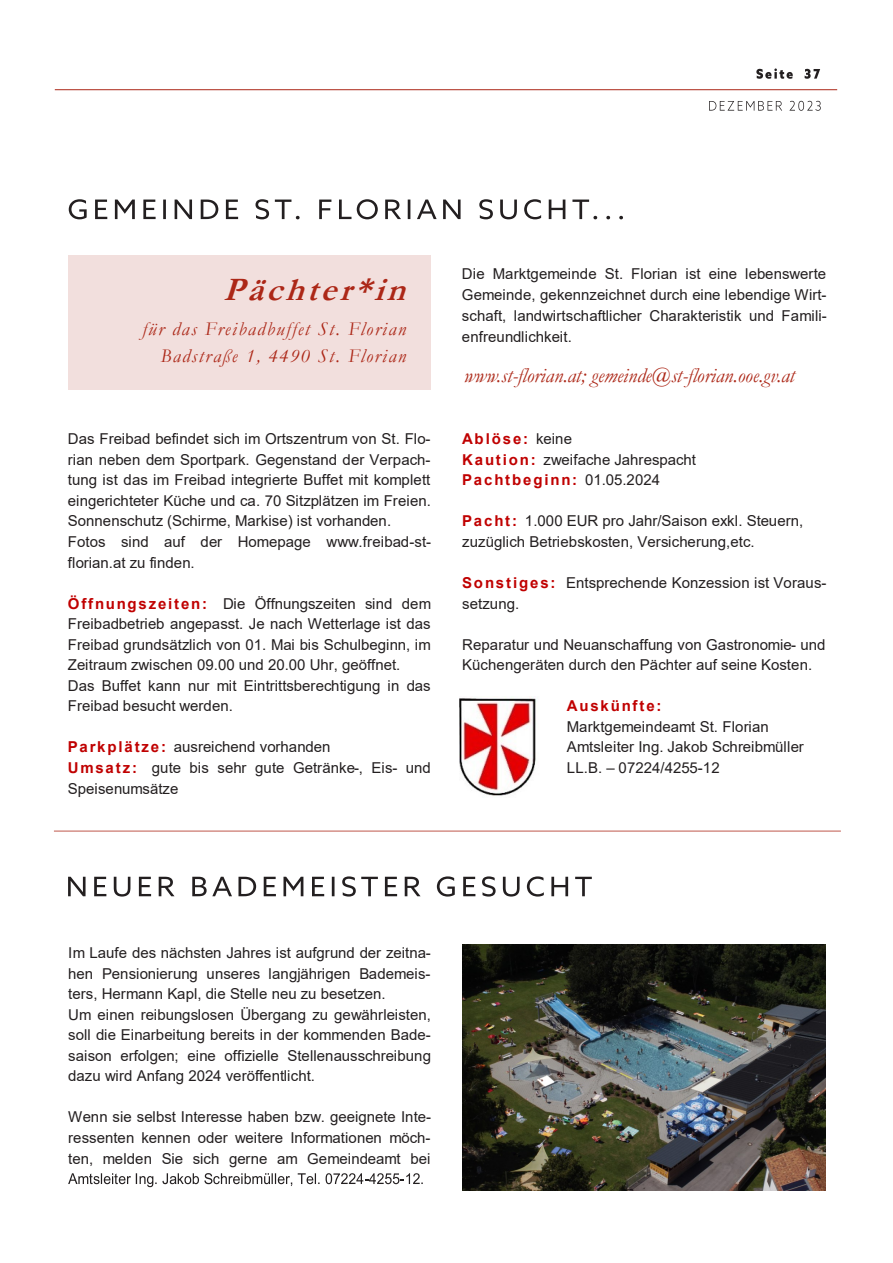
<style>
.page{position:relative;width:893px;height:1263px;background:#fff}
.page>*{position:absolute;margin:0;border:0;box-sizing:border-box;transform-origin:0 0}
.t1{font:italic 700 33px "Garamond";color:#ac2717}
.t2{font:italic 21px "Garamond";color:#ac2717}
.t3{font:italic 19.5px/27.3px "Garamond";letter-spacing:.075em;color:#ac2717;text-align:right}
.t4{font:15px/20.5px "Arial";letter-spacing:.005em;color:#231f20}
.t5{font:700 15px "Arial";letter-spacing:.125em;color:#c00000}
.s1{font-weight:700;color:#c00000}
</style>
<div class="page">
<hr style="left:54px;top:831px;width:787px;height:1px;background:#d99c95">
<svg style="left:68px;top:1173px;width:355px;height:14px"></svg>
<img style="left:756px;top:68px;width:37px;height:11px">
<img style="left:804px;top:68px;width:17px;height:11px">
<img style="left:709px;top:100px;width:112px;height:11px">
<hr style="left:55px;top:89px;width:782px;height:1px;background:#ac2717">
<div style="left:68px;top:255px;width:362px;height:135px;background:#f2dfdd"></div>
<svg style="left:69px;top:199px;width:392px;height:20px"></svg>
<svg style="left:479px;top:199px;width:144px;height:20px"></svg>
<img style="left:460px;top:698px;width:76px;height:98px">
<img style="left:462px;top:944px;width:363px;height:247px">
<svg style="left:68px;top:876px;width:524px;height:20px"></svg>
<h1 class="t1" style="left:223px;top:267px;width:198px">Pächter*in</h1>
<h3 class="t3" style="left:143px;top:315px;width:265px">für das Freibadbuffet St. Florian<br>Badstraße 1, 4490 St. Florian</h3>
<p class="t4" style="left:68px;top:429px;width:365px">Das Freibad befindet sich im Ortszentrum von St. Flo&shy;rian neben dem Sportpark. Gegenstand der Verpach&shy;tung ist das im Freibad integrierte Buffet mit komplett eingerichteter Küche und ca. 70 Sitzplätzen im Freien.<br>Sonnenschutz (Schirme, Markise) ist vorhanden.<br>Fotos sind auf der Homepage www.freibad-st&shy;florian.at zu finden.</p>
<p class="t4" style="left:68px;top:593px;width:365px"><span class="s1">Öffnungszeiten:</span> Die Öffnungszeiten sind dem Freibadbetrieb angepasst. Je nach Wetterlage ist das Freibad grundsätzlich von 01. Mai bis Schulbeginn, im Zeitraum zwischen 09.00 und 20.00 Uhr, geöffnet.<br>Das Buffet kann nur mit Eintrittsberechtigung in das Freibad besucht werden.</p>
<p class="t4" style="left:68px;top:737px;width:365px"><span class="s1">Parkplätze:</span> ausreichend vorhanden<br><span class="s1">Umsatz:</span> gute bis sehr gute Getränke-, Eis- und<br>Speisenumsätze</p>
<p class="t4" style="left:462px;top:264px;width:366px;text-align:justify">Die Marktgemeinde St. Florian ist eine lebenswerte Gemeinde, gekennzeichnet durch eine lebendige Wirt&shy;schaft, landwirtschaftlicher Charakteristik und Famili&shy;enfreundlichkeit.</p>
<h2 class="t2" style="left:464px;top:361px;width:332px">www.st-florian.at; gemeinde@st-florian.ooe.gv.at</h2>
<p class="t4" style="left:462px;top:429px;width:235px"><span class="s1">Ablöse:</span> keine<br><span class="s1">Kaution:</span> zweifache Jahrespacht<br><span class="s1">Pachtbeginn:</span> 01.05.2024</p>
<p class="t4" style="left:462px;top:511px;width:343px"><span class="s1">Pacht:</span> 1.000 EUR pro Jahr/Saison exkl. Steuern, zuzüglich Betriebskosten, Versicherung,etc.</p>
<p class="t4" style="left:462px;top:572px;width:366px"><span class="s1">Sonstiges:</span> Entsprechende Konzession ist Voraus&shy;setzung.</p>
<p class="t4" style="left:462px;top:634px;width:365px">Reparatur und Neuanschaffung von Gastronomie- und<br>Küchengeräten durch den Pächter auf seine Kosten.</p>
<p class="t5" style="left:567px;top:695px;width:96px">Auskünfte:</p>
<p class="t4" style="left:567px;top:716px;width:238px">Marktgemeindeamt St. Florian<br>Amtsleiter Ing. Jakob Schreibmüller<br>LL.B. – 07224/4255-12</p>
<p class="t4" style="left:68px;top:942px;width:364px">Im Laufe des nächsten Jahres ist aufgrund der zeitna&shy;hen Pensionierung unseres langjährigen Bademeis&shy;ters, Hermann Kapl, die Stelle neu zu besetzen.<br>Um einen reibungslosen Übergang zu gewährleisten, soll die Einarbeitung bereits in der kommenden Bade&shy;saison erfolgen; eine offizielle Stellenausschreibung dazu wird Anfang 2024 veröffentlicht.</p>
<p class="t4" style="left:68px;top:1107px;width:364px;text-align:justify">Wenn sie selbst Interesse haben bzw. geeignete Inte&shy;ressenten kennen oder weitere Informationen möch&shy;ten, melden Sie sich gerne am Gemeindeamt bei</p>
</div>
